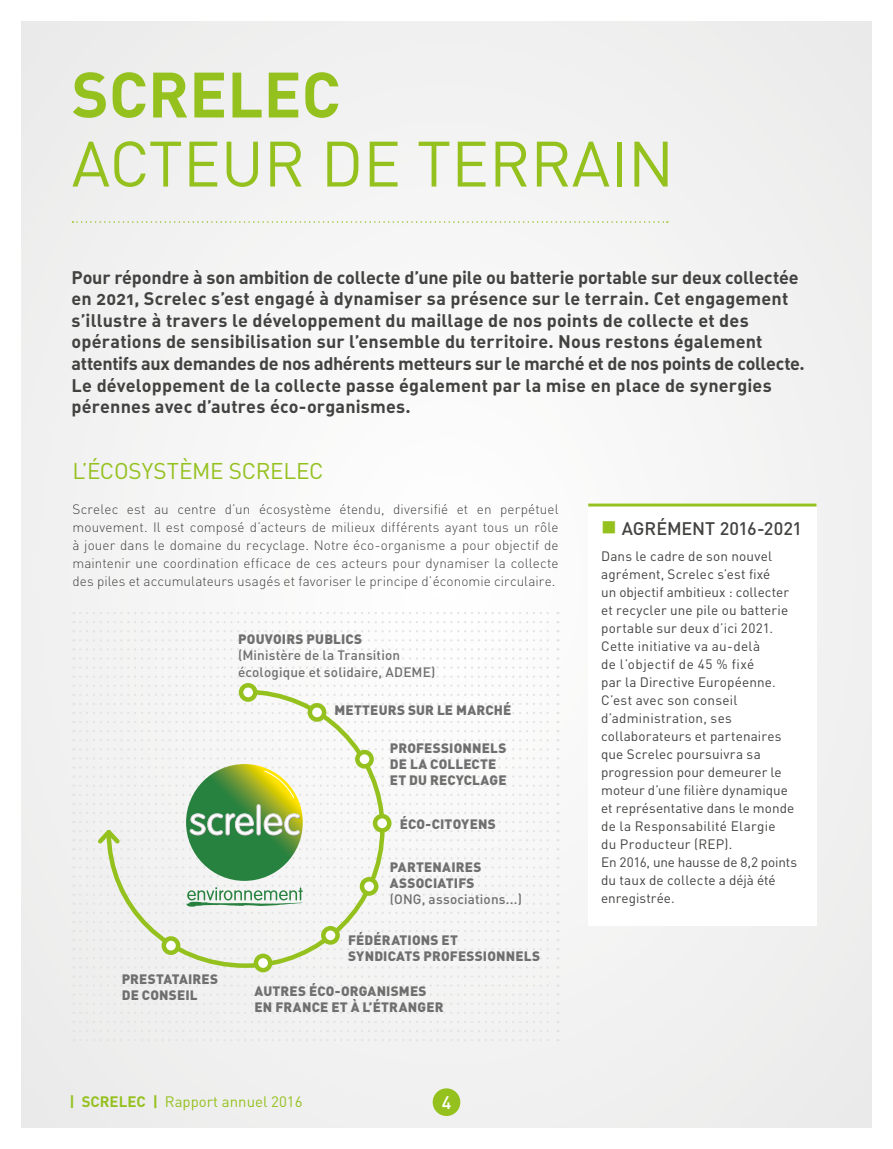
<style>
.page{position:relative;width:893px;height:1149px;background:#fff}
.page>*{position:absolute;margin:0;border:0;box-sizing:border-box;transform-origin:0 0}
.t1{font:63px "DIN";color:#95c11f}
.t2{font:700 63px "DIN";color:#95c11f}
.t3{font:22.5px "DIN";letter-spacing:-.005em;color:#95c11f}
.t4{font:18px/21.6px "DIN Bold Alternate";letter-spacing:.01em;color:#424241}
.t5{font:500 18px "DIN";letter-spacing:-.005em;color:#424241}
.t6{font:500 18px "DIN";color:#fff}
.t7{font:15px "DIN";color:#95c11f}
.t8{font:13.5px/18px "DIN";letter-spacing:.01em;color:#424241}
.t9{font:13.5px/18px "DIN Light Alternate";letter-spacing:.005em;color:#424241;text-align:justify}
.t10{font:900 13.5px/16.2px "DIN";letter-spacing:.015em;color:#706f6f}
.t11{font:500 13.5px/16.2px "DIN";letter-spacing:.01em;color:#706f6f}
.s1{font-weight:700}
.s2{color:#95c11f}
</style>
<div class="page">
<div style="left:21px;top:21px;width:851px;height:1106px;background:#f2f2f2"></div>
<svg style="left:80px;top:676px;width:478px;height:1px"></svg>
<svg style="left:80px;top:666px;width:478px;height:2px"></svg>
<svg style="left:80px;top:657px;width:478px;height:2px"></svg>
<svg style="left:80px;top:648px;width:478px;height:2px"></svg>
<svg style="left:80px;top:703px;width:478px;height:1px"></svg>
<svg style="left:80px;top:730px;width:478px;height:2px"></svg>
<svg style="left:80px;top:757px;width:478px;height:2px"></svg>
<svg style="left:80px;top:866px;width:478px;height:2px"></svg>
<svg style="left:80px;top:921px;width:478px;height:1px"></svg>
<svg style="left:80px;top:948px;width:478px;height:2px"></svg>
<svg style="left:80px;top:975px;width:478px;height:2px"></svg>
<svg style="left:80px;top:1003px;width:478px;height:1px"></svg>
<svg style="left:80px;top:1030px;width:478px;height:1px"></svg>
<svg style="left:80px;top:685px;width:478px;height:1px"></svg>
<svg style="left:80px;top:712px;width:478px;height:2px"></svg>
<svg style="left:80px;top:739px;width:478px;height:2px"></svg>
<svg style="left:80px;top:876px;width:478px;height:1px"></svg>
<svg style="left:80px;top:930px;width:478px;height:1px"></svg>
<svg style="left:80px;top:957px;width:478px;height:2px"></svg>
<svg style="left:80px;top:985px;width:478px;height:1px"></svg>
<svg style="left:80px;top:1012px;width:478px;height:1px"></svg>
<svg style="left:80px;top:1039px;width:478px;height:1px"></svg>
<svg style="left:80px;top:694px;width:478px;height:1px"></svg>
<svg style="left:80px;top:721px;width:478px;height:2px"></svg>
<svg style="left:80px;top:748px;width:478px;height:2px"></svg>
<svg style="left:80px;top:857px;width:478px;height:2px"></svg>
<svg style="left:80px;top:939px;width:478px;height:1px"></svg>
<svg style="left:80px;top:966px;width:478px;height:2px"></svg>
<svg style="left:80px;top:994px;width:478px;height:1px"></svg>
<svg style="left:80px;top:1021px;width:478px;height:1px"></svg>
<svg style="left:80px;top:639px;width:478px;height:2px"></svg>
<svg style="left:80px;top:630px;width:478px;height:2px"></svg>
<svg style="left:80px;top:621px;width:478px;height:2px"></svg>
<svg style="left:80px;top:611px;width:478px;height:3px"></svg>
<svg style="left:104px;top:687px;width:283px;height:282px"></svg>
<div style="left:588px;top:504px;width:228px;height:421px;background:#fff"></div>
<hr style="left:588px;top:503px;width:228px;height:3px;background:#95c11f">
<svg style="left:310px;top:705px;width:14px;height:14px"></svg>
<div style="left:308px;top:702px;width:18px;height:19px;border:4px solid #95c11f;border-radius:50%"></div>
<svg style="left:241px;top:685px;width:14px;height:14px"></svg>
<div style="left:239px;top:682px;width:18px;height:19px;border:4px solid #95c11f;border-radius:50%"></div>
<svg style="left:357px;top:751px;width:15px;height:15px"></svg>
<div style="left:355px;top:749px;width:19px;height:19px;border:4px solid #95c11f;border-radius:50%"></div>
<svg style="left:362px;top:879px;width:14px;height:14px"></svg>
<div style="left:360px;top:876px;width:18px;height:19px;border:4px solid #95c11f;border-radius:50%"></div>
<svg style="left:164px;top:938px;width:14px;height:14px"></svg>
<div style="left:162px;top:935px;width:18px;height:19px;border:4px solid #95c11f;border-radius:50%"></div>
<svg style="left:256px;top:955px;width:14px;height:14px"></svg>
<div style="left:254px;top:953px;width:18px;height:19px;border:4px solid #95c11f;border-radius:50%"></div>
<svg style="left:323px;top:927px;width:15px;height:15px"></svg>
<div style="left:321px;top:925px;width:19px;height:19px;border:4px solid #95c11f;border-radius:50%"></div>
<svg style="left:186px;top:763px;width:117px;height:117px"></svg>
<hr style="left:258px;top:805px;width:3px;height:30px;background:#686868;border-radius:2px">
<div style="left:257px;top:804px;width:3px;height:30px;border:1px solid #dadada;border-radius:2px"></div>
<svg style="left:80px;top:811px;width:478px;height:39px"></svg>
<svg style="left:80px;top:766px;width:478px;height:38px"></svg>
<svg style="left:80px;top:884px;width:478px;height:29px"></svg>
<svg style="left:72px;top:221px;width:592px;height:2px"></svg>
<div style="left:433px;top:1087px;width:27px;height:28px;background:#95c11f;border-radius:50%"></div>
<h1 class="t2" style="left:72px;top:53px;width:271px">SCRELEC</h1>
<h1 class="t1" style="left:72px;top:124px;width:604px">ACTEUR DE TERRAIN</h1>
<p class="t4" style="left:72px;top:265px;width:735px">Pour répondre à son ambition de collecte d’une pile ou batterie portable sur deux collectée en 2021, Screlec s’est engagé à dynamiser sa présence sur le terrain. Cet engagement s’illustre à travers le développement du maillage de nos points de collecte et des opérations de sensibilisation sur l’ensemble du territoire. Nous restons également attentifs aux demandes de nos adhérents metteurs sur le marché et de nos points de collecte.<br>Le développement de la collecte passe également par la mise en place de synergies pérennes avec d’autres éco-organismes.</p>
<h2 class="t3" style="left:72px;top:457px;width:253px">L’ÉCOSYSTÈME SCRELEC</h2>
<p class="t9" style="left:72px;top:500px;width:488px">Screlec est au centre d’un écosystème étendu, diversifié et en perpétuel mouvement. Il est composé d’acteurs de milieux différents ayant tous un rôle à jouer dans le domaine du recyclage. Notre éco-organisme a pour objectif de maintenir une coordination efficace de ces acteurs pour dynamiser la collecte des piles et accumulateurs usagés et favoriser le principe d’économie circulaire.</p>
<p class="t10" style="left:238px;top:630px;width:126px">POUVOIRS PUBLICS</p>
<p class="t11" style="left:238px;top:646px;width:199px">(Ministère de la Transition écologique et solidaire, ADEME)</p>
<p class="t10" style="left:334px;top:701px;width:178px">METTEURS SUR LE MARCHÉ</p>
<p class="t10" style="left:390px;top:738px;width:118px">PROFESSIONNELS<br>DE LA COLLECTE<br>ET DU RECYCLAGE</p>
<p class="t10" style="left:122px;top:969px;width:98px">PRESTATAIRES<br>DE CONSEIL</p>
<p class="t10" style="left:400px;top:815px;width:98px">ÉCO-CITOYENS</p>
<p class="t10" style="left:390px;top:857px;width:93px">PARTENAIRES<br>ASSOCIATIFS</p>
<p class="t11" style="left:390px;top:890px;width:134px">(ONG, associations...)</p>
<p class="t10" style="left:348px;top:930px;width:194px">FÉDÉRATIONS ET<br>SYNDICATS PROFESSIONNELS</p>
<p class="t10" style="left:255px;top:981px;width:191px">AUTRES ÉCO-ORGANISMES<br>EN FRANCE ET À L’ÉTRANGER</p>
<p class="t7" style="left:69px;top:1091px;width:235px"><span class="s1">| SCRELEC |</span> Rapport annuel 2016</p>
<h3 class="t6" style="left:442px;top:1090px;width:11px">4</h3>
<h3 class="t5" style="left:601px;top:516px;width:203px"><span class="s2">■</span> AGRÉMENT 2016-2021</h3>
<p class="t8" style="left:601px;top:547px;width:198px">Dans le cadre de son nouvel agrément, Screlec s’est fixé<br>un objectif ambitieux : collecter et recycler une pile ou batterie portable sur deux d’ici 2021.<br>Cette initiative va au-delà<br>de l’objectif de 45 % fixé<br>par la Directive Européenne.<br>C’est avec son conseil d’administration, ses collaborateurs et partenaires que Screlec poursuivra sa progression pour demeurer le moteur d’une filière dynamique et représentative dans le monde de la Responsabilité Elargie<br>du Producteur (REP).<br>En 2016, une hausse de 8,2 points du taux de collecte a déjà été enregistrée.</p>
<p class="t8" style="left:601px;top:654px;width:175px;text-indent:76px">de 45 % fixé par la Directive Européenne.</p>
<p class="t8" style="left:635px;top:816px;width:139px">responsabilité Elargie</p>
<p class="t8" style="left:648px;top:852px;width:126px">, une hausse du taux</p>
<p class="t8" style="left:608px;top:870px;width:156px">e collecte de 8,74 % a déjà</p>
<p class="t8" style="left:601px;top:887px;width:74px">été réalis .</p>
</div>
